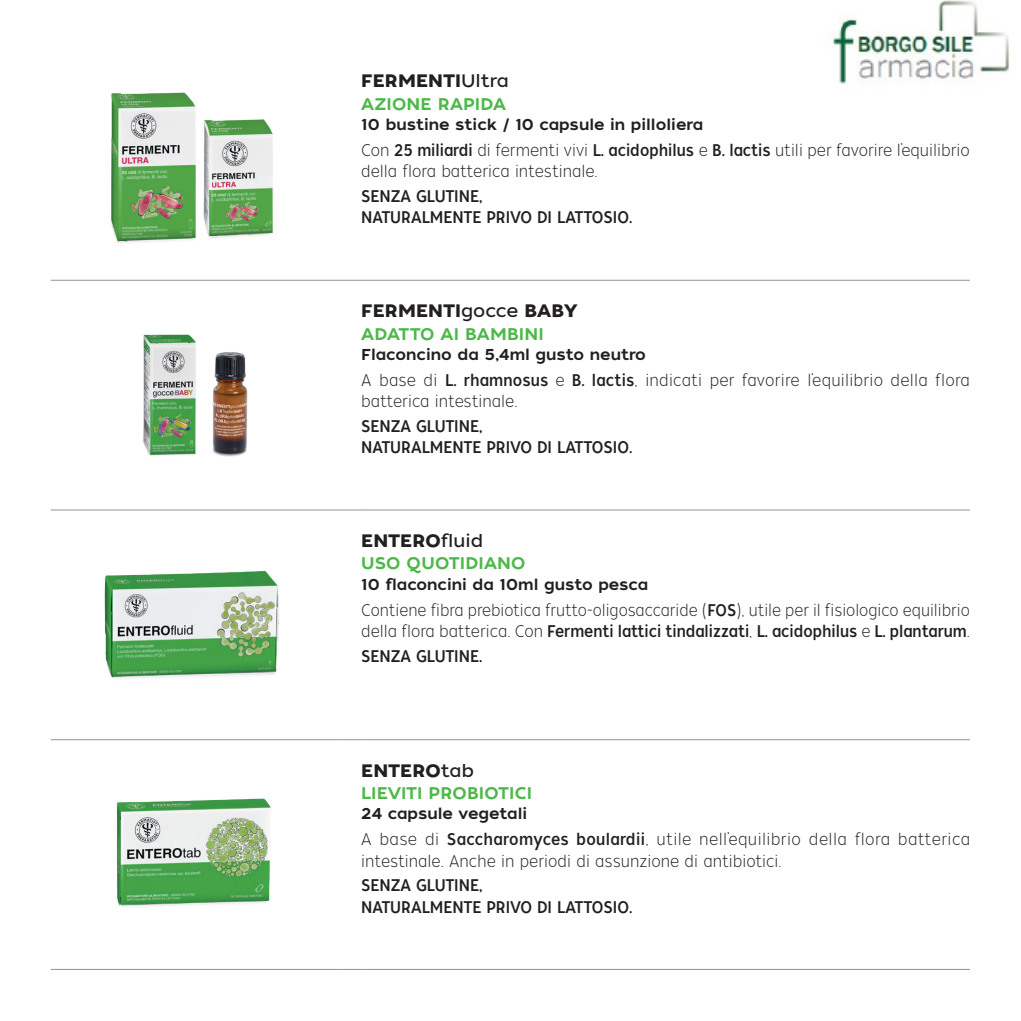
<style>
.page{position:relative;width:1021px;height:1021px;background:#fff}
.page>*{position:absolute;margin:0;border:0;box-sizing:border-box;transform-origin:0 0}
.t1{font:18px "Tide Sans 600 Bunny";letter-spacing:.01em;color:#231f20}
.t2{font:16.88px/21.4px "Tide Sans Cond 200 Lil Mondo";color:#231f20}
.t3{font:16.88px/21.4px "Tide Sans Cond 400 Lil Dude";color:#231f20}
.t4{font:16.88px "Tide Sans 500 Dudette";letter-spacing:.01em;color:#4cb848}
.t5{font:15.75px "Tide Sans 500 Dudette";color:#231f20}
.s1{font-family:"Tide Sans 400 Lil Dude"}
.s2{font-family:"Tide Sans Cond 400 Lil Dude"}
.s3{font-family:"Tide Sans Cond 200 Lil Mondo"}
</style>
<div class="page">
<hr style="left:51px;top:509px;width:287px;height:1px;background:#939598">
<svg style="left:338px;top:509px;width:23px;height:1px"></svg>
<hr style="left:361px;top:509px;width:608px;height:1px;background:#939598">
<hr style="left:51px;top:739px;width:287px;height:1px;background:#939598">
<svg style="left:338px;top:739px;width:23px;height:1px"></svg>
<hr style="left:361px;top:739px;width:608px;height:1px;background:#939598">
<hr style="left:51px;top:968px;width:287px;height:1px;background:#939598">
<hr style="left:361px;top:968px;width:608px;height:1px;background:#939598">
<hr style="left:51px;top:280px;width:287px;height:1px;background:#939598">
<svg style="left:338px;top:280px;width:23px;height:1px"></svg>
<hr style="left:361px;top:280px;width:608px;height:1px;background:#939598">
<img style="left:111px;top:93px;width:55px;height:150px">
<img style="left:166px;top:92px;width:107px;height:149px">
<img style="left:142px;top:334px;width:106px;height:123px">
<img style="left:104px;top:570px;width:175px;height:108px">
<img style="left:116px;top:798px;width:155px;height:109px">
<img style="left:832px;top:0;width:177px;height:85px">
<p class="t1" style="left:361px;top:70px;width:149px">FERMENTI<span class="s1">Ultra</span></p>
<p class="t4" style="left:361px;top:93px;width:146px">AZIONE RAPIDA</p>
<p class="t5" style="left:361px;top:115px;width:343px">10 bustine stick / 10 capsule in pilloliera</p>
<p class="t2" style="left:361px;top:140px;width:610px">Con <span class="s2">25 miliardi</span> di fermenti vivi <span class="s2">L. acidophilus</span> e <span class="s2">B. lactis</span> utili per favorire l’equilibrio della flora batterica intestinale.</p>
<p class="t3" style="left:361px;top:186px;width:273px">SENZA GLUTINE,<br>NATURALMENTE PRIVO DI LATTOSIO.</p>
<p class="t1" style="left:361px;top:299px;width:218px">FERMENTI<span class="s1">gocce</span> BABY</p>
<p class="t4" style="left:361px;top:323px;width:184px">ADATTO AI BAMBINI</p>
<p class="t5" style="left:361px;top:344px;width:286px">Flaconcino da 5,4ml gusto neutro</p>
<p class="t2" style="left:361px;top:369px;width:610px">A base di <span class="s2">L. rhamnosus</span> e <span class="s2">B. lactis</span>, indicati per favorire l’equilibrio della flora batterica intestinale.</p>
<p class="t3" style="left:361px;top:415px;width:273px">SENZA GLUTINE,<br>NATURALMENTE PRIVO DI LATTOSIO.</p>
<p class="t1" style="left:361px;top:529px;width:124px">ENTERO<span class="s1">fluid</span></p>
<p class="t4" style="left:361px;top:552px;width:166px">USO QUOTIDIANO</p>
<p class="t5" style="left:361px;top:574px;width:288px">10 flaconcini da 10ml gusto pesca</p>
<p class="t2" style="left:361px;top:599px;width:610px">Contiene fibra prebiotica frutto-oligosaccaride (<span class="s2">FOS</span>), utile per il fisiologico equilibrio</p>
<p class="t3" style="left:361px;top:619px;width:610px;line-height:24.5px"><span class="s3">della flora batterica. Con</span> Fermenti lattici tindalizzati<span class="s3">,</span> L. acidophilus <span class="s3">e</span> L. plantarum<span class="s3">.<br></span>SENZA GLUTINE.</p>
<p class="t1" style="left:361px;top:758px;width:114px">ENTERO<span class="s1">tab</span></p>
<p class="t4" style="left:361px;top:782px;width:172px">LIEVITI PROBIOTICI</p>
<p class="t5" style="left:361px;top:803px;width:168px">24 capsule vegetali</p>
<p class="t2" style="left:361px;top:829px;width:610px">A base di <span class="s2">Saccharomyces boulardii</span>, utile nell’equilibrio della flora batterica intestinale. Anche in periodi di assunzione di antibiotici.</p>
<p class="t3" style="left:361px;top:875px;width:273px">SENZA GLUTINE,<br>NATURALMENTE PRIVO DI LATTOSIO.</p>
</div>
